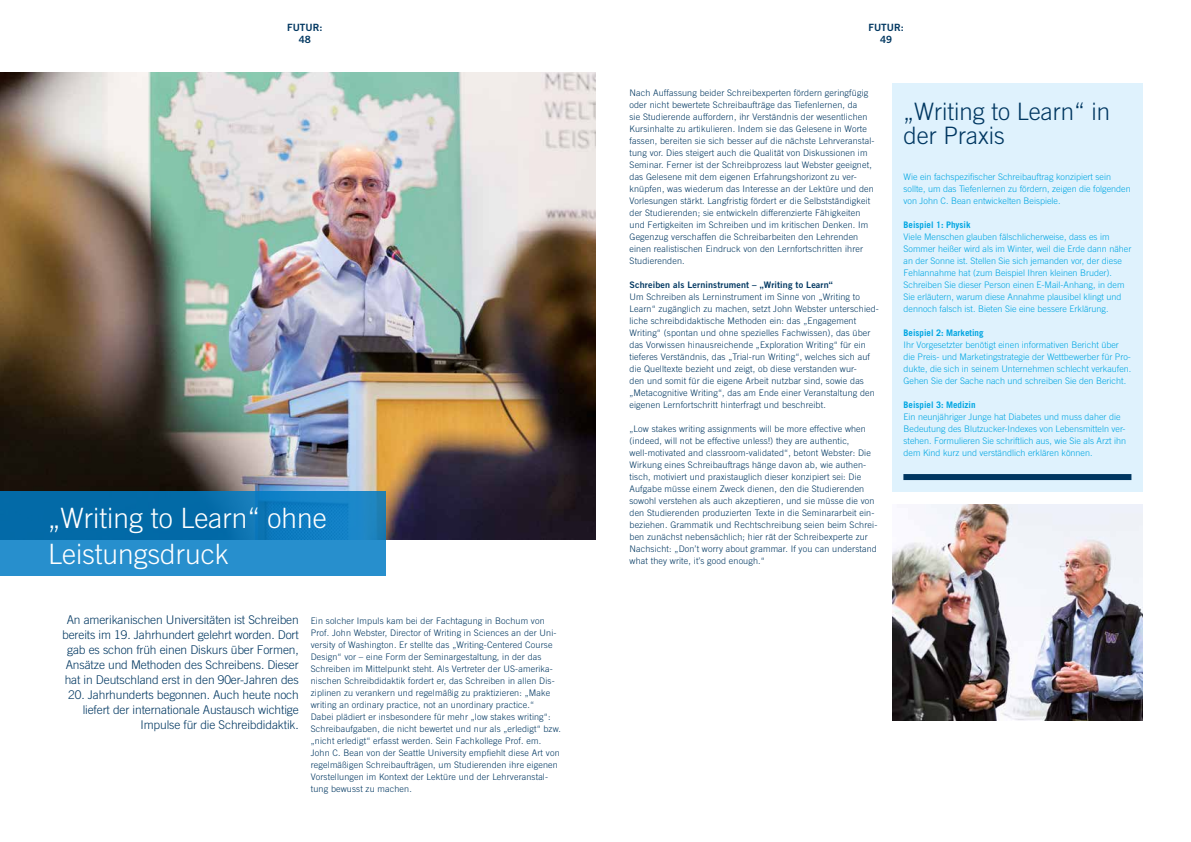
<style>
.page{position:relative;width:1191px;height:842px;background:#fff}
.page>*{position:absolute;margin:0;border:0;box-sizing:border-box;transform-origin:0 0}
.t1{font:300 28px/36px "Trade Gothic";color:#fff}
.t2{font:300 24px/24px "Trade Gothic";color:#003761}
.t3{font:300 12px/15px "Trade Gothic";letter-spacing:-.01em;color:#003761;text-align:center}
.t4{font:10px/12px "Trade Gothic Bold Two";color:#003761;text-align:center}
.t5{font:300 9px/12px "Trade Gothic";letter-spacing:.015em;color:#003761}
.t6{font:300 9px/12px "Trade Gothic";color:#00a6e2}
.t7{font:700 9px "Trade Gothic";color:#00a6e2}
.t8{font:9px "Trade Gothic Bold Two";letter-spacing:.015em;color:#003761}
</style>
<div class="page">
<div style="left:892px;top:84px;width:250px;height:408px;background:#dff2fd"></div>
<div style="left:903px;top:474px;width:228px;height:6px;background:#003761"></div>
<img style="left:892px;top:504px;width:250px;height:216px">
<img style="left:0;top:73px;width:595px;height:467px">
<svg style="left:0;top:492px;width:386px;height:84px;background:#167ebc"></svg>
<p class="t4" style="left:287px;top:21px;width:37px">FUTUR:<br>48</p>
<p class="t4" style="left:868px;top:21px;width:37px">FUTUR:<br>49</p>
<h1 class="t1" style="left:48px;top:500px;width:280px">„Writing to Learn“ ohne<br>Leistungsdruck</h1>
<h3 class="t3" style="left:62px;top:612px;width:238px">An amerikanischen Universitäten ist Schreiben bereits im 19. Jahrhundert gelehrt worden. Dort gab es schon früh einen Diskurs über Formen, Ansätze und Methoden des Schreibens. Dieser hat in Deutschland erst in den 90er-Jahren des</h3>
<h3 class="t3" style="left:68px;top:687px;width:232px;text-align:right">20. Jahrhunderts begonnen. Auch heute noch liefert der internationale Austausch wichtige<br>Impulse für die Schreibdidaktik.</h3>
<p class="t5" style="left:311px;top:615px;width:251px">Ein solcher Impuls kam bei der Fachtagung in Bochum von Prof. John Webster, Director of Writing in Sciences an der Uni&shy;versity of Washington. Er stellte das „Writing-Centered Course Design“ vor – eine Form der Seminargestaltung, in der das Schreiben im Mittelpunkt steht. Als Vertreter der US-amerika&shy;nischen Schreibdidaktik fordert er, das Schreiben in allen Dis&shy;ziplinen zu verankern und regelmäßig zu praktizieren: „Make writing an ordinary practice, not an unordinary practice.“<br>Dabei plädiert er insbesondere für mehr „low stakes writing“:<br>Schreibaufgaben, die nicht bewertet und nur als „erledigt“ bzw. „nicht erledigt“ erfasst werden. Sein Fachkollege Prof. em.<br>John C. Bean von der Seattle University empfiehlt diese Art von regelmäßigen Schreibaufträgen, um Studierenden ihre eigenen Vorstellungen im Kontext der Lektüre und der Lehrveranstal&shy;tung bewusst zu machen.</p>
<p class="t5" style="left:629px;top:87px;width:246px">Nach Auffassung beider Schreibexperten fördern geringfügig oder nicht bewertete Schreibaufträge das Tiefenlernen, da<br>sie Studierende auffordern, ihr Verständnis der wesentlichen Kursinhalte zu artikulieren. Indem sie das Gelesene in Worte fassen, bereiten sie sich besser auf die nächste Lehrveranstal&shy;tung vor. Dies steigert auch die Qualität von Diskussionen im Seminar. Ferner ist der Schreibprozess laut Webster geeignet, das Gelesene mit dem eigenen Erfahrungshorizont zu ver&shy;knüpfen, was wiederum das Interesse an der Lektüre und den Vorlesungen stärkt. Langfristig fördert er die Selbstständigkeit der Studierenden; sie entwickeln differenzierte Fähigkeiten und Fertigkeiten im Schreiben und im kritischen Denken. Im Gegenzug verschaffen die Schreibarbeiten den Lehrenden einen realistischen Eindruck von den Lernfortschritten ihrer Studierenden.</p>
<p class="t8" style="left:629px;top:279px;width:205px">Schreiben als Lerninstrument – „Writing to Learn“</p>
<p class="t5" style="left:629px;top:291px;width:251px">Um Schreiben als Lerninstrument im Sinne von „Writing to Learn“ zugänglich zu machen, setzt John Webster unterschied&shy;liche schreibdidaktische Methoden ein: das „Engagement Writing“ (spontan und ohne spezielles Fachwissen), das über das Vorwissen hinausreichende „Exploration Writing“ für ein tieferes Verständnis, das „Trial-run Writing“, welches sich auf die Quelltexte bezieht und zeigt, ob diese verstanden wur-<br>den und somit für die eigene Arbeit nutzbar sind, sowie das „Metacognitive Writing“, das am Ende einer Veranstaltung den eigenen Lernfortschritt hinterfragt und beschreibt.</p>
<p class="t5" style="left:629px;top:423px;width:249px">„Low stakes writing assignments will be more effective when (indeed, will not be effective unless!) they are authentic, well-motivated and classroom-validated“, betont Webster: Die Wirkung eines Schreibauftrags hänge davon ab, wie authen&shy;tisch, motiviert und praxistauglich dieser konzipiert sei: Die Aufgabe müsse einem Zweck dienen, den die Studierenden sowohl verstehen als auch akzeptieren, und sie müsse die von den Studierenden produzierten Texte in die Seminararbeit ein&shy;beziehen. Grammatik und Rechtschreibung seien beim Schrei&shy;ben zunächst nebensächlich; hier rät der Schreibexperte zur Nachsicht: „Don’t worry about grammar. If you can understand what they write, it’s good enough.“</p>
<h2 class="t2" style="left:903px;top:99px;width:208px">„Writing to Learn“ in der Praxis</h2>
<p class="t6" style="left:903px;top:171px;width:229px">Wie ein fachspezifischer Schreibauftrag konzipiert sein sollte, um das Tiefenlernen zu fördern, zeigen die folgenden von John C. Bean entwickelten Beispiele.</p>
<p class="t7" style="left:903px;top:219px;width:69px">Beispiel 1: Physik</p>
<p class="t6" style="left:903px;top:231px;width:229px">Viele Menschen glauben fälschlicherweise, dass es im Sommer heißer wird als im Winter, weil die Erde dann näher an der Sonne ist. Stellen Sie sich jemanden vor, der diese Fehlannahme hat (zum Beispiel Ihren kleinen Bruder).<br>Schreiben Sie dieser Person einen E-Mail-Anhang, in dem Sie erläutern, warum diese Annahme plausibel klingt und dennoch falsch ist. Bieten Sie eine bessere Erklärung.</p>
<p class="t7" style="left:903px;top:327px;width:82px">Beispiel 2: Marketing</p>
<p class="t6" style="left:903px;top:339px;width:229px">Ihr Vorgesetzter benötigt einen informativen Bericht über die Preis- und Marketingstrategie der Wettbewerber für Pro&shy;dukte, die sich in seinem Unternehmen schlecht verkaufen.<br>Gehen Sie der Sache nach und schreiben Sie den Bericht.</p>
<p class="t7" style="left:903px;top:399px;width:74px">Beispiel 3: Medizin</p>
<p class="t6" style="left:903px;top:411px;width:224px">Ein neunjähriger Junge hat Diabetes und muss daher die Bedeutung des Blutzucker-Indexes von Lebensmitteln ver&shy;stehen. Formulieren Sie schriftlich aus, wie Sie als Arzt ihn dem Kind kurz und verständlich erklären können.</p>
</div>
